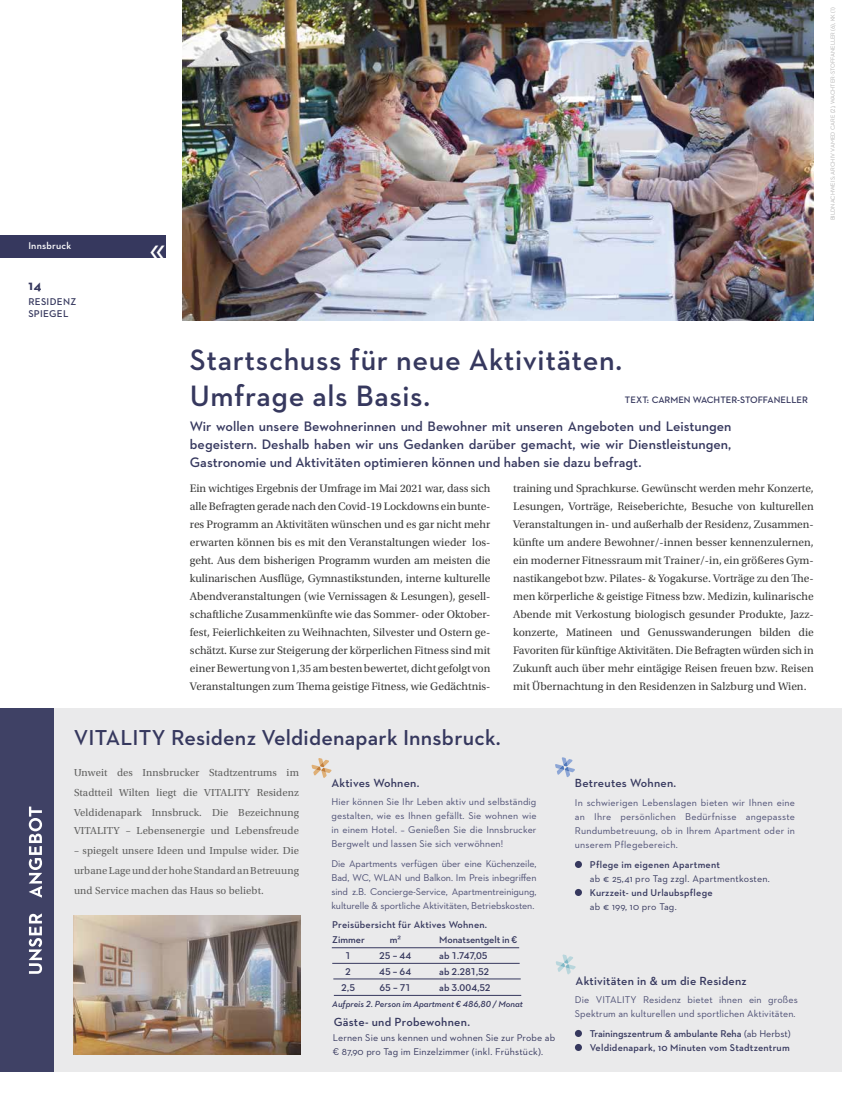
<style>
.page{position:relative;width:842px;height:1106px;background:#fff}
.page>*{position:absolute;margin:0;border:0;box-sizing:border-box;transform-origin:0 0}
.t1{font:600 30px/36px "Neutraface 2 Text";letter-spacing:.02em;color:#36385e}
.t2{font:600 22px "Neutraface 2 Text";letter-spacing:.01em;color:#36385e}
.t3{font:600 14px/18px "Neutraface 2 Text";color:#36385e;text-align:justify}
.t4{font:700 14px "Neutraface 2 Text";color:#36385e}
.t5{font:600 12px "Neutraface 2 Text";letter-spacing:.02em;color:#36385e}
.t6{font:11.5px/18px "Utopia Std";color:#3c3c3b;text-align:justify}
.t7{font:10.7px/20px "Utopia Std";letter-spacing:.01em;color:#60605f;text-align:justify}
.t8{font:10px/14px "Neutraface 2 Text";letter-spacing:.01em;color:#4c4e73;text-align:justify}
.t9{font:600 10px/12px "Neutraface 2 Text";letter-spacing:.02em;color:#36385e}
.t10{font:10px/14px "Neutraface 2 Text";letter-spacing:.01em;color:#36385e}
.t11{font:600 10px "Neutraface 2 Text";letter-spacing:-.01em;color:#36385e}
.t12{font:600 10px "Neutraface 2 Text";letter-spacing:.02em;color:#fff}
.t13{font:600 9.5px "Neutraface 2 Text";color:#36385e}
.t14{font:italic 600 9px "Neutraface 2 Text";color:#36385e}
.t15{font:6px "Neutraface 2 Text";color:#b3b2b2}
.s1{font-family:"Arial";font-weight:400}
.s2{font-weight:400}
</style>
<div class="page">
<div style="left:0;top:235px;width:166px;height:22px;background:#36385e"></div>
<img style="left:183px;top:0;width:631px;height:320px">
<div style="left:0;top:708px;width:842px;height:364px;background:#eaeaeb"></div>
<img style="left:73px;top:915px;width:227px;height:139px">
<hr style="left:332px;top:947px;width:187px;height:1px;background:#36385e">
<hr style="left:332px;top:963px;width:188px;height:1px;background:#36385e">
<hr style="left:334px;top:995px;width:187px;height:1px;background:#36385e">
<hr style="left:333px;top:978px;width:188px;height:1px;background:#36385e">
<svg style="left:312px;top:758px;width:19px;height:20px"></svg>
<div style="left:575px;top:861px;width:7px;height:7px;background:#36385e;border-radius:50%"></div>
<div style="left:575px;top:889px;width:7px;height:7px;background:#36385e;border-radius:50%"></div>
<svg style="left:555px;top:757px;width:20px;height:20px"></svg>
<svg style="left:556px;top:954px;width:20px;height:20px"></svg>
<div style="left:575px;top:1029px;width:7px;height:8px;background:#36385e;border-radius:50%"></div>
<div style="left:575px;top:1043px;width:7px;height:8px;background:#36385e;border-radius:50%"></div>
<div style="left:0;top:708px;width:54px;height:364px;background:#3f4165"></div>
<svg style="left:29px;top:806px;width:13px;height:167px"></svg>
<svg style="left:151px;top:257px;width:14px;height:1px"></svg>
<p class="t12" style="left:28px;top:240px;width:44px">Innsbruck</p>
<p class="t4" style="left:28px;top:276px;width:15px">14</p>
<p class="t9" style="left:28px;top:295px;width:49px">RESIDENZ<br>SPIEGEL</p>
<h1 class="t1" style="left:190px;top:341px;width:434px">Startschuss für neue Aktivitäten.<br>Umfrage als Basis.</h1>
<p class="t13" style="left:625px;top:394px;width:185px">TEXT: CARMEN WACHTER-STOFFANELLER</p>
<p class="t3" style="left:190px;top:417px;width:543px">Wir wollen unsere Bewohnerinnen und Bewohner mit unseren Angeboten und Leistungen begeistern. Deshalb haben wir uns Gedanken darüber gemacht, wie wir Dienstleistungen, Gastronomie und Aktivitäten optimieren können und haben sie dazu befragt.</p>
<p class="t6" style="left:190px;top:479px;width:302px">Ein wichtiges Ergebnis der Umfrage im Mai 2021 war, dass sich alle Befragten gerade nach den Covid-19 Lockdowns ein bunte&shy;res Programm an Aktivitäten wünschen und es gar nicht mehr erwarten können bis es mit den Veranstaltungen wieder los&shy;geht. Aus dem bisherigen Programm wurden am meisten die kulinarischen Ausflüge, Gymnastikstunden, interne kulturelle Abendveranstaltungen (wie Vernissagen &amp; Lesungen), gesell&shy;schaftliche Zusammenkünfte wie das Sommer- oder Oktober&shy;fest, Feierlichkeiten zu Weihnachten, Silvester und Ostern ge&shy;schätzt. Kurse zur Steigerung der körperlichen Fitness sind mit einer Bewertung von 1,35 am besten bewertet, dicht gefolgt von Veranstaltungen zum Thema geistige Fitness, wie Gedächtnis-</p>
<p class="t6" style="left:513px;top:479px;width:302px">training und Sprachkurse. Gewünscht werden mehr Konzerte, Lesungen, Vorträge, Reiseberichte, Besuche von kulturellen Veranstaltungen in- und außerhalb der Residenz, Zusammen&shy;künfte um andere Bewohner/-innen besser kennenzulernen, ein moderner Fitnessraum mit Trainer/-in, ein größeres Gym&shy;nastikangebot bzw. Pilates- &amp; Yogakurse. Vorträge zu den The&shy;men körperliche &amp; geistige Fitness bzw. Medizin, kulinarische Abende mit Verkostung biologisch gesunder Produkte, Jazz&shy;konzerte, Matineen und Genusswanderungen bilden die Favoriten für künftige Aktivitäten. Die Befragten würden sich in Zukunft auch über mehr eintägige Reisen freuen bzw. Reisen mit Übernachtung in den Residenzen in Salzburg und Wien.</p>
<h2 class="t2" style="left:74px;top:723px;width:428px">VITALITY Residenz Veldidenapark Innsbruck.</h2>
<p class="t7" style="left:74px;top:763px;width:226px">Unweit des Innsbrucker Stadtzentrums im Stadtteil Wilten liegt die VITALITY Residenz Veldidenapark Innsbruck. Die Bezeichnung</p>
<p class="t7" style="left:74px;top:821px;width:226px">VITALITY – Lebensenergie und Lebensfreude</p>
<p class="t7" style="left:74px;top:841px;width:226px">– spiegelt unsere Ideen und Impulse wider. Die urbane Lage und der hohe Standard an Betreuung und Service machen das Haus so beliebt.</p>
<p class="t9" style="left:332px;top:917px;width:156px;line-height:14.6px">Preisübersicht für Aktives Wohnen.<br>Zimmer</p>
<p class="t5" style="left:331px;top:775px;width:90px">Aktives Wohnen.</p>
<p class="t8" style="left:331px;top:794px;width:207px">Hier können Sie Ihr Leben aktiv und selbständig gestalten, wie es Ihnen gefällt. Sie wohnen wie in einem Hotel. – Genießen Sie die Innsbrucker Bergwelt und lassen Sie sich verwöhnen!</p>
<p class="t8" style="left:331px;top:856px;width:207px">Die Apartments verfügen über eine Küchenzeile, Bad, WC, WLAN und Balkon. Im Preis inbegriffen sind z.B. Concierge-Service, Apartmentreinigung, kulturelle &amp; sportliche Aktivitäten, Betriebskosten.</p>
<p class="t9" style="left:390px;top:933px;width:13px">m<span class="s1">²</span></p>
<p class="t11" style="left:439px;top:933px;width:79px">Monatsentgelt in €</p>
<p class="t9" style="left:345px;top:949px;width:7px">1</p>
<p class="t9" style="left:379px;top:949px;width:34px">25 – 44</p>
<p class="t9" style="left:439px;top:949px;width:50px">ab 1.747,05</p>
<p class="t9" style="left:345px;top:965px;width:7px">2</p>
<p class="t9" style="left:379px;top:965px;width:34px">45 – 64</p>
<p class="t9" style="left:439px;top:965px;width:52px">ab 2.281,52</p>
<p class="t9" style="left:341px;top:981px;width:15px">2,5</p>
<p class="t9" style="left:379px;top:981px;width:33px">65 – 71</p>
<p class="t9" style="left:439px;top:981px;width:53px">ab 3.004,52</p>
<p class="t14" style="left:332px;top:998px;width:192px">Aufpreis 2. Person im Apartment € 486,80 / Monat</p>
<p class="t5" style="left:334px;top:1014px;width:138px">Gäste- und Probewohnen.</p>
<p class="t10" style="left:333px;top:1030px;width:224px">Lernen Sie uns kennen und wohnen Sie zur Probe ab € 87,90 pro Tag im Einzelzimmer (inkl. Frühstück).</p>
<p class="t5" style="left:575px;top:775px;width:103px">Betreutes Wohnen.</p>
<p class="t8" style="left:575px;top:795px;width:222px">In schwierigen Lebenslagen bieten wir Ihnen eine an Ihre persönlichen Bedürfnisse angepasste Rundumbetreuung, ob in Ihrem Apartment oder in unserem Pflegebereich.</p>
<p class="t9" style="left:590px;top:858px;width:132px">Pflege im eigenen Apartment</p>
<p class="t10" style="left:590px;top:871px;width:182px">ab € 25,41 pro Tag zzgl. Apartmentkosten.</p>
<p class="t9" style="left:590px;top:886px;width:124px">Kurzzeit- und Urlaubspflege</p>
<p class="t10" style="left:590px;top:899px;width:88px">ab € 199, 10 pro Tag.</p>
<p class="t5" style="left:576px;top:973px;width:173px">Aktivitäten in &amp; um die Residenz</p>
<p class="t8" style="left:575px;top:992px;width:224px">Die VITALITY Residenz bietet ihnen ein großes<br>Spektrum an kulturellen und sportlichen Aktivitäten.</p>
<p class="t9" style="left:590px;top:1026px;width:202px;line-height:14px">Trainingszentrum &amp; ambulante Reha <span class="s2">(ab Herbst)<br></span>Veldidenapark, 10 Minuten vom Stadtzentrum</p>
<p class="t15" style="left:829px;top:220px;width:214px;rotate:-90deg">BILDNACHWEIS: ARCHIV VAMED CARE (2), WACHTER-STOFFANELLER (6), KK (1)</p>
</div>
